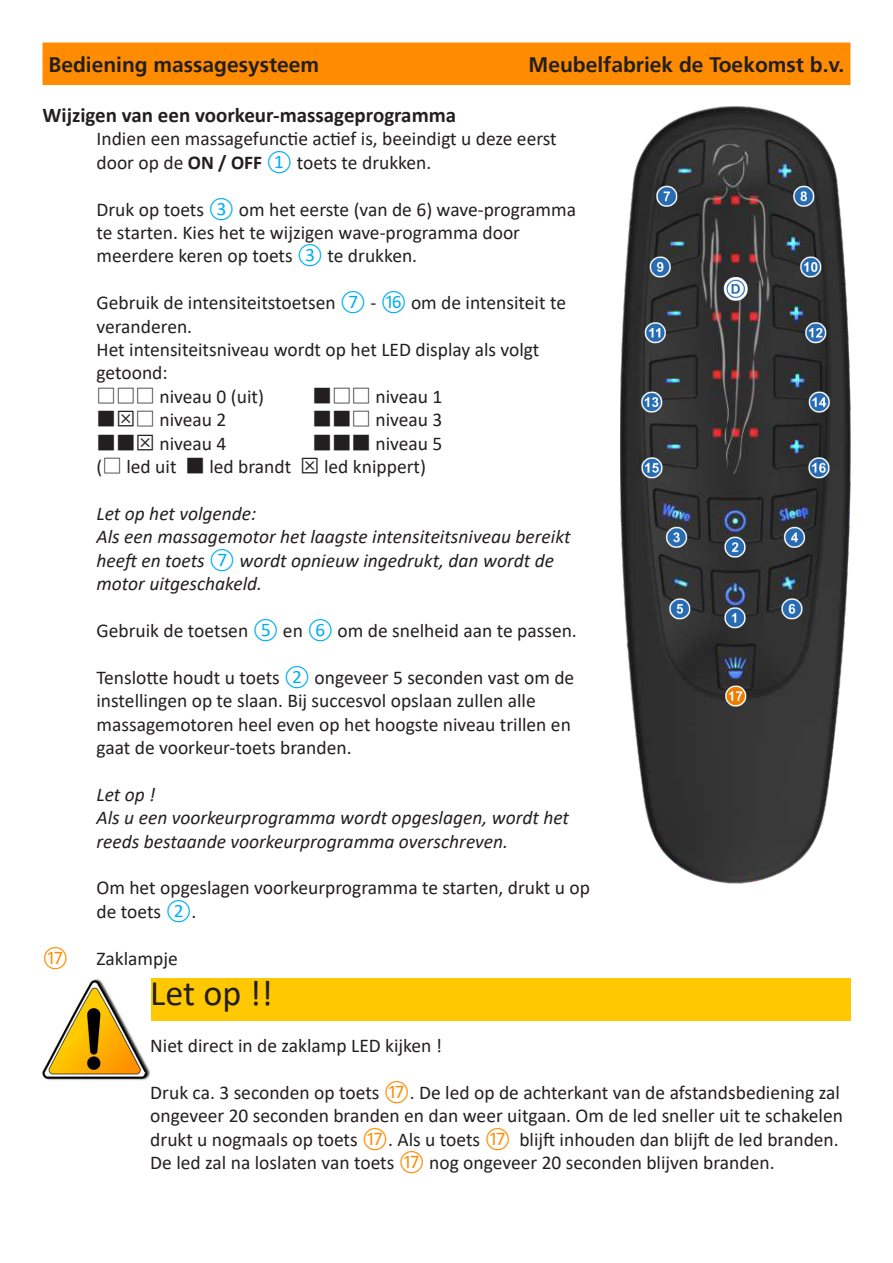
<style>
.page{position:relative;width:893px;height:1263px;background:#fff}
.page>*{position:absolute;margin:0;border:0;box-sizing:border-box;transform-origin:0 0}
.t1{font:36px "Calibri";color:#231f20}
.t2{font:700 21px "Frutiger";color:#231f20}
.t3{font:700 21px "Calibri";color:#231f20}
.t4{font:19.5px/23.4px "Calibri";color:#231f20}
.t5{font:italic 19.5px/23.4px "Calibri";color:#231f20}
.t6{font:19.5px "Calibri";color:#ff8c00}
.s1{font-weight:700}
.s2{color:#00aeef}
.s3{font-family:"Koz Go Pro"}
.s4{font-style:normal;color:#00aeef}
.s5{color:#ff8c00}
</style>
<div class="page">
<div style="left:150px;top:978px;width:700px;height:42px;background:#ffc800"></div>
<div style="left:43px;top:43px;width:807px;height:42px;background:#ff8c00"></div>
<img style="left:621px;top:106px;width:229px;height:777px">
<img style="left:43px;top:978px;width:107px;height:102px">
<p class="t2" style="left:49px;top:52px;width:272px">Bediening massagesysteem</p>
<p class="t2" style="left:529px;top:52px;width:317px">Meubelfabriek de Toekomst b.v.</p>
<p class="t3" style="left:43px;top:100px;width:415px">Wijzigen van een voorkeur-massageprogramma</p>
<p class="t4" style="left:97px;top:127px;width:462px">Indien een massagefunctie actief is, beeindigt u deze eerst door op de <span class="s1">ON / OFF</span> <span class="s2">①</span> toets te drukken.</p>
<p class="t4" style="left:97px;top:197px;width:481px">Druk op toets <span class="s2">③</span> om het eerste (van de 6) wave-programma te starten. Kies het te wijzigen wave-programma door</p>
<p class="t4" style="left:97px;top:244px;width:322px">meerdere keren op toets <span class="s2">③</span> te drukken.</p>
<p class="t4" style="left:97px;top:291px;width:471px">Gebruik de intensiteitstoetsen <span class="s2">⑦</span> - <span class="s2">⑯</span> om de intensiteit te veranderen.</p>
<p class="t4" style="left:97px;top:337px;width:444px">Het intensiteitsniveau wordt op het LED display als volgt</p>
<p class="t4" style="left:97px;top:361px;width:73px">getoond:</p>
<p class="t4" style="left:97px;top:384px;width:169px"><span class="s3">□□□</span> niveau 0 (uit)</p>
<p class="t4" style="left:313px;top:384px;width:131px"><span class="s3">■□□</span> niveau 1</p>
<p class="t4" style="left:97px;top:408px;width:131px"><span class="s3">■⊠□</span> niveau 2</p>
<p class="t4" style="left:313px;top:408px;width:131px"><span class="s3">■■□</span> niveau 3</p>
<p class="t4" style="left:97px;top:431px;width:131px"><span class="s3">■■⊠</span> niveau 4</p>
<p class="t4" style="left:313px;top:431px;width:131px"><span class="s3">■■■</span> niveau 5</p>
<p class="t4" style="left:97px;top:454px;width:331px">(<span class="s3">□</span> led uit <span class="s3">■</span> led brandt <span class="s3">⊠</span> led knippert)</p>
<p class="t5" style="left:97px;top:501px;width:161px">Let op het volgende:</p>
<p class="t5" style="left:97px;top:524px;width:476px">Als een massagemotor het laagste intensiteitsniveau bereikt heeft en toets <span class="s4">⑦</span> wordt opnieuw ingedrukt, dan wordt de motor uitgeschakeld.</p>
<p class="t4" style="left:97px;top:618px;width:482px">Gebruik de toetsen <span class="s2">⑤</span> en <span class="s2">⑥</span> om de snelheid aan te passen.</p>
<p class="t4" style="left:97px;top:665px;width:479px">Tenslotte houdt u toets <span class="s2">②</span> ongeveer 5 seconden vast om de instellingen op te slaan. Bij succesvol opslaan zullen alle massagemotoren heel even op het hoogste niveau trillen en gaat de voorkeur-toets branden.</p>
<p class="t5" style="left:97px;top:782px;width:61px">Let op !</p>
<p class="t5" style="left:97px;top:805px;width:474px">Als u een voorkeurprogramma wordt opgeslagen, wordt het reeds bestaande voorkeurprogramma overschreven.</p>
<p class="t4" style="left:97px;top:876px;width:495px">Om het opgeslagen voorkeurprogramma te starten, drukt u op de toets <span class="s2">②</span>.</p>
<p class="t6" style="left:43px;top:944px;width:27px">⑰</p>
<p class="t4" style="left:97px;top:946px;width:83px">Zaklampje</p>
<p class="t1" style="left:150px;top:968px;width:124px">Let op !!</p>
<p class="t4" style="left:150px;top:1033px;width:293px">Niet direct in de zaklamp LED kijken !</p>
<p class="t4" style="left:150px;top:1080px;width:694px">Druk ca. 3 seconden op toets <span class="s5">⑰</span>. De led op de achterkant van de afstandsbediening zal ongeveer 20 seconden branden en dan weer uitgaan. Om de led sneller uit te schakelen drukt u nogmaals op toets <span class="s5">⑰</span>. Als u toets <span class="s5">⑰</span> blijft inhouden dan blijft de led branden.<br>De led zal na loslaten van toets <span class="s5">⑰</span> nog ongeveer 20 seconden blijven branden.</p>
</div>
